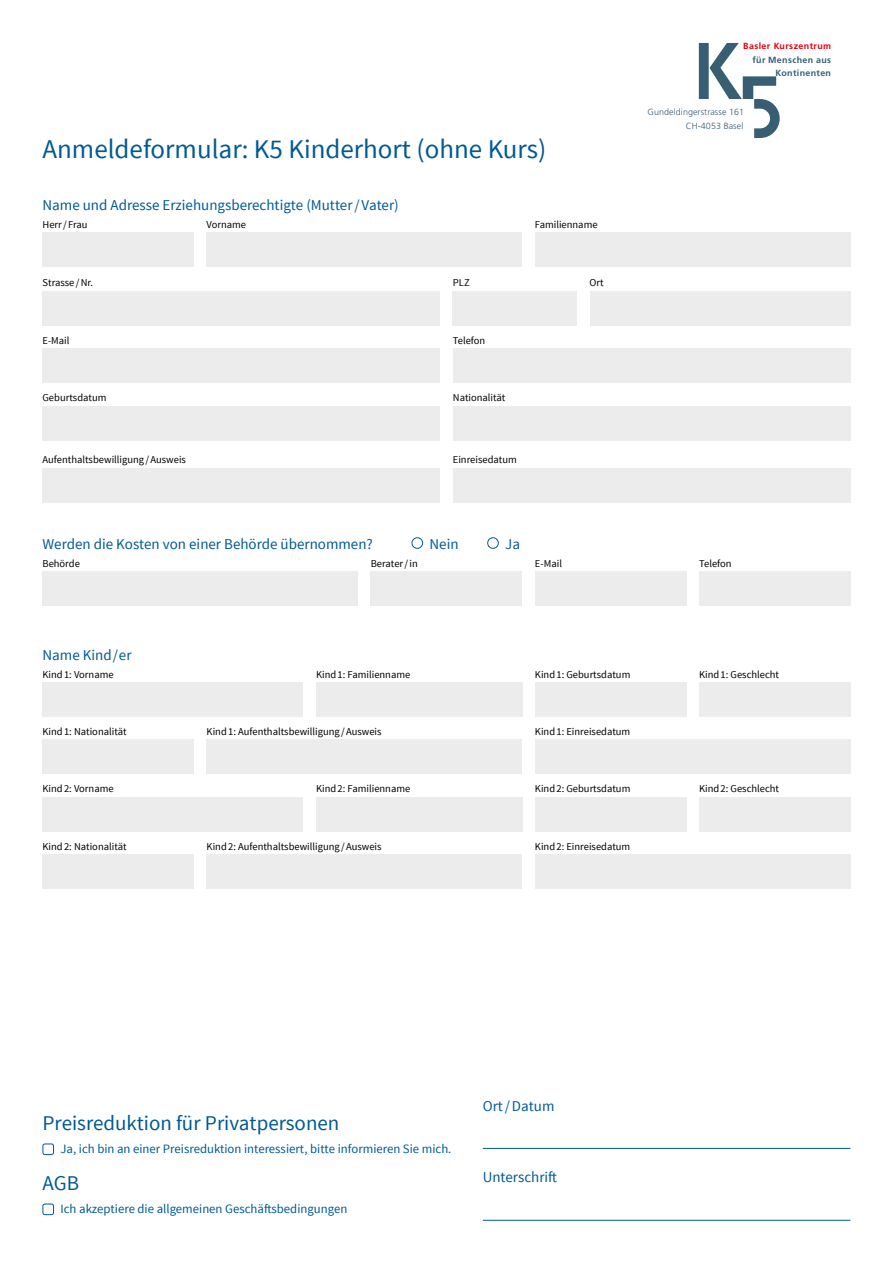
<style>
.page{position:relative;width:893px;height:1263px;background:#fff}
.page>*{position:absolute;margin:0;border:0;box-sizing:border-box;transform-origin:0 0}
.t1{font:27px "Source Sans Pro";color:#005a94}
.t2{font:21px "Source Sans Pro";color:#005a94}
.t3{font:15px "Source Sans Pro";color:#005a94}
.t4{font:12.75px "Source Sans Pro";color:#005a94}
.t5{font:10.5px "Source Sans Pro";color:#000}
.t6{font:300 8.85px/14.5px "Frutiger LT";letter-spacing:.01em;color:#385e74;text-align:right}
.t7{font:700 8.85px/13.6px "Frutiger";letter-spacing:.04em;color:#385e74;text-align:right}
.t8{font:700 8.85px "Frutiger";letter-spacing:.045em;color:#e3000b}
</style>
<div class="page">
<svg style="left:699px;top:43px;width:81px;height:95px"></svg>
<div style="left:43px;top:291px;width:397px;height:34px;background:#ececec"></div>
<div style="left:453px;top:291px;width:124px;height:34px;background:#ececec"></div>
<div style="left:590px;top:291px;width:260px;height:34px;background:#ececec"></div>
<div style="left:43px;top:349px;width:397px;height:34px;background:#ececec"></div>
<div style="left:453px;top:349px;width:397px;height:34px;background:#ececec"></div>
<div style="left:43px;top:406px;width:397px;height:34px;background:#ececec"></div>
<div style="left:453px;top:406px;width:397px;height:34px;background:#ececec"></div>
<div style="left:207px;top:233px;width:315px;height:34px;background:#ececec"></div>
<div style="left:535px;top:233px;width:315px;height:34px;background:#ececec"></div>
<div style="left:43px;top:233px;width:151px;height:34px;background:#ececec"></div>
<div style="left:43px;top:468px;width:397px;height:34px;background:#ececec"></div>
<div style="left:453px;top:468px;width:397px;height:34px;background:#ececec"></div>
<div style="left:43px;top:1143px;width:11px;height:12px;border:1px solid #005a94;border-radius:2px"></div>
<hr style="left:483px;top:1148px;width:367px;height:1px;background:#005a94">
<hr style="left:483px;top:1220px;width:367px;height:1px;background:#005a94">
<div style="left:43px;top:1203px;width:11px;height:12px;border:1px solid #005a94;border-radius:2px"></div>
<div style="left:43px;top:682px;width:260px;height:34px;background:#ececec"></div>
<div style="left:316px;top:682px;width:206px;height:34px;background:#ececec"></div>
<div style="left:535px;top:682px;width:151px;height:34px;background:#ececec"></div>
<div style="left:699px;top:682px;width:151px;height:34px;background:#ececec"></div>
<div style="left:43px;top:740px;width:151px;height:34px;background:#ececec"></div>
<div style="left:207px;top:740px;width:315px;height:34px;background:#ececec"></div>
<div style="left:535px;top:740px;width:315px;height:34px;background:#ececec"></div>
<div style="left:43px;top:797px;width:260px;height:34px;background:#ececec"></div>
<div style="left:316px;top:797px;width:206px;height:34px;background:#ececec"></div>
<div style="left:535px;top:797px;width:151px;height:34px;background:#ececec"></div>
<div style="left:699px;top:797px;width:151px;height:34px;background:#ececec"></div>
<div style="left:43px;top:855px;width:151px;height:34px;background:#ececec"></div>
<div style="left:207px;top:855px;width:315px;height:34px;background:#ececec"></div>
<div style="left:535px;top:855px;width:315px;height:34px;background:#ececec"></div>
<div style="left:43px;top:571px;width:315px;height:34px;background:#ececec"></div>
<div style="left:371px;top:571px;width:151px;height:34px;background:#ececec"></div>
<div style="left:699px;top:571px;width:151px;height:34px;background:#ececec"></div>
<div style="left:412px;top:537px;width:11px;height:12px;border:1px solid #005a94;border-radius:50%"></div>
<div style="left:487px;top:537px;width:12px;height:12px;border:1px solid #005a94;border-radius:50%"></div>
<div style="left:535px;top:571px;width:151px;height:34px;background:#ececec"></div>
<p class="t8" style="left:743px;top:41px;width:89px">Basler Kurszentrum</p>
<p class="t7" style="left:752px;top:53px;width:80px">für Menschen aus<br>Kontinenten</p>
<h1 class="t1" style="left:43px;top:133px;width:505px">Anmeldeformular: K5 Kinderhort (ohne Kurs)</h1>
<h3 class="t3" style="left:43px;top:196px;width:358px">Name und Adresse Erziehungsberechtigte (Mutter/Vater)</h3>
<p class="t5" style="left:43px;top:218px;width:47px">Herr/ Frau</p>
<p class="t5" style="left:207px;top:218px;width:41px">Vorname</p>
<p class="t5" style="left:535px;top:218px;width:64px">Familienname</p>
<p class="t5" style="left:43px;top:276px;width:52px">Strasse /Nr.</p>
<p class="t5" style="left:453px;top:276px;width:18px">PLZ</p>
<p class="t5" style="left:590px;top:276px;width:16px">Ort</p>
<p class="t5" style="left:43px;top:334px;width:29px">E-Mail</p>
<p class="t5" style="left:453px;top:334px;width:34px">Telefon</p>
<p class="t5" style="left:43px;top:391px;width:65px">Geburtsdatum</p>
<p class="t5" style="left:453px;top:391px;width:54px">Nationalität</p>
<p class="t5" style="left:43px;top:453px;width:145px">Aufenthaltsbewilligung/Ausweis</p>
<p class="t5" style="left:453px;top:453px;width:65px">Einreisedatum</p>
<p class="t6" style="left:648px;top:105px;width:98px">Gundeldingerstrasse 161<br>CH-4053 Basel</p>
<h3 class="t3" style="left:43px;top:534px;width:332px">Werden die Kosten von einer Behörde übernommen?</h3>
<p class="t5" style="left:43px;top:556px;width:39px">Behörde</p>
<p class="t5" style="left:371px;top:556px;width:49px">Berater/in</p>
<p class="t5" style="left:699px;top:556px;width:34px">Telefon</p>
<h3 class="t3" style="left:430px;top:534px;width:31px">Nein</h3>
<h3 class="t3" style="left:505px;top:534px;width:16px">Ja</h3>
<p class="t5" style="left:535px;top:556px;width:29px">E-Mail</p>
<h3 class="t3" style="left:43px;top:646px;width:91px">Name Kind/er</h3>
<p class="t5" style="left:43px;top:667px;width:73px">Kind1: Vorname</p>
<p class="t5" style="left:316px;top:667px;width:96px">Kind1: Familienname</p>
<p class="t5" style="left:535px;top:667px;width:97px">Kind1: Geburtsdatum</p>
<p class="t5" style="left:699px;top:667px;width:82px">Kind1: Geschlecht</p>
<p class="t5" style="left:43px;top:725px;width:86px">Kind1: Nationalität</p>
<p class="t5" style="left:207px;top:725px;width:176px">Kind1: Aufenthaltsbewilligung/Ausweis</p>
<p class="t5" style="left:535px;top:725px;width:97px">Kind1: Einreisedatum</p>
<p class="t5" style="left:43px;top:782px;width:73px">Kind2: Vorname</p>
<p class="t5" style="left:316px;top:782px;width:96px">Kind2: Familienname</p>
<p class="t5" style="left:535px;top:782px;width:97px">Kind2: Geburtsdatum</p>
<p class="t5" style="left:699px;top:782px;width:82px">Kind2: Geschlecht</p>
<p class="t5" style="left:43px;top:840px;width:86px">Kind2: Nationalität</p>
<p class="t5" style="left:207px;top:840px;width:176px">Kind2: Aufenthaltsbewilligung/Ausweis</p>
<p class="t5" style="left:535px;top:840px;width:97px">Kind2: Einreisedatum</p>
<h2 class="t2" style="left:43px;top:1109px;width:298px">Preisreduktion für Privatpersonen</h2>
<p class="t4" style="left:60px;top:1141px;width:392px">Ja, ich bin an einer Preisreduktion interessiert, bitte informieren Sie mich.</p>
<h2 class="t2" style="left:43px;top:1169px;width:38px">AGB</h2>
<p class="t4" style="left:60px;top:1201px;width:288px">Ich akzeptiere die allgemeinen Geschäftsbedingungen</p>
<h3 class="t3" style="left:483px;top:1096px;width:73px">Ort/Datum</h3>
<h3 class="t3" style="left:483px;top:1168px;width:76px">Unterschrift</h3>
</div>
